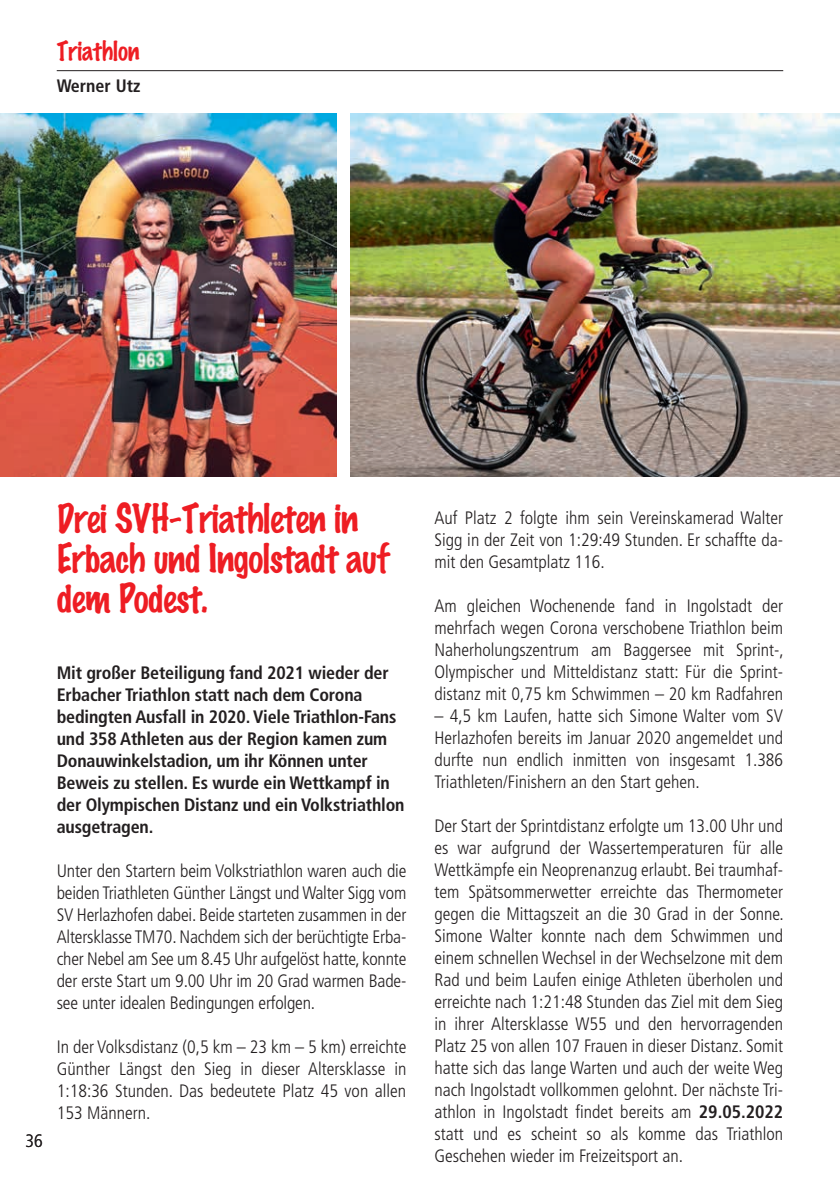
<style>
.page{position:relative;width:840px;height:1191px;background:#fff}
.page>*{position:absolute;margin:0;border:0;box-sizing:border-box;transform-origin:0 0}
.t1{font:100 36px/40px "Marker Felt";letter-spacing:-.015em;color:#ee1d23}
.t2{font:100 24px "Marker Felt";color:#ee1d23}
.t3{font:300 condensed 18px/22px "Frutiger LT Std";color:#231f20;text-align:justify}
.t4{font:700 condensed 18px/22px "Frutiger LT Std";letter-spacing:-.01em;color:#231f20}
.s1{font-weight:700}
</style>
<div class="page">
<hr style="left:57px;top:70px;width:725px;height:1px;background:#231f20">
<img style="left:0;top:114px;width:336px;height:362px">
<img style="left:350px;top:114px;width:489px;height:362px">
<h2 class="t2" style="left:57px;top:39px;width:84px">Triathlon</h2>
<p class="t4" style="left:57px;top:75px;width:85px">Werner Utz</p>
<h1 class="t1" style="left:57px;top:500px;width:333px">Drei SVH-Triathleten in<br>Erbach und Ingolstadt auf dem Podest.</h1>
<p class="t3" style="left:26px;top:1129px;width:19px">36</p>
<p class="t4" style="left:57px;top:661px;width:349px">Mit großer Beteiligung fand 2021 wieder der Erbacher Triathlon statt nach dem Corona bedingten Ausfall in 2020. Viele Triathlon-Fans und 358 Athleten aus der Region kamen zum Donauwinkelstadion, um ihr Können unter Beweis zu stellen. Es wurde ein Wettkampf in der Olympischen Distanz und ein Volkstriathlon ausgetragen.</p>
<p class="t3" style="left:57px;top:859px;width:351px">Unter den Startern beim Volkstriathlon waren auch die beiden Triathleten Günther Längst und Walter Sigg vom SV Herlazhofen dabei. Beide starteten zusammen in der Altersklasse TM70. Nachdem sich der berüchtigte Erba&shy;cher Nebel am See um 8.45 Uhr aufgelöst hatte, konnte der erste Start um 9.00 Uhr im 20 Grad warmen Bade&shy;see unter idealen Bedingungen erfolgen.</p>
<p class="t3" style="left:57px;top:1035px;width:351px">In der Volksdistanz (0,5 km – 23 km – 5 km) erreichte Günther Längst den Sieg in dieser Altersklasse in 1:18:36 Stunden. Das bedeutete Platz 45 von allen 153 Männern.</p>
<p class="t3" style="left:434px;top:507px;width:350px">Auf Platz 2 folgte ihm sein Vereinskamerad Walter Sigg in der Zeit von 1:29:49 Stunden. Er schaffte da&shy;mit den Gesamtplatz 116.</p>
<p class="t3" style="left:434px;top:595px;width:351px">Am gleichen Wochenende fand in Ingolstadt der mehrfach wegen Corona verschobene Triathlon beim Naherholungszentrum am Baggersee mit Sprint-, Olympischer und Mitteldistanz statt: Für die Sprint&shy;distanz mit 0,75 km Schwimmen – 20 km Radfahren</p>
<p class="t3" style="left:434px;top:705px;width:350px">– 4,5 km Laufen, hatte sich Simone Walter vom SV Herlazhofen bereits im Januar 2020 angemeldet und durfte nun endlich inmitten von insgesamt 1.386<br>Triathleten/Finishern an den Start gehen.</p>
<p class="t3" style="left:434px;top:815px;width:351px">Der Start der Sprintdistanz erfolgte um 13.00 Uhr und es war aufgrund der Wassertemperaturen für alle Wettkämpfe ein Neoprenanzug erlaubt. Bei traumhaf&shy;tem Spätsommerwetter erreichte das Thermometer gegen die Mittagszeit an die 30 Grad in der Sonne.<br>Simone Walter konnte nach dem Schwimmen und einem schnellen Wechsel in der Wechselzone mit dem Rad und beim Laufen einige Athleten überholen und erreichte nach 1:21:48 Stunden das Ziel mit dem Sieg in ihrer Altersklasse W55 und den hervorragenden Platz 25 von allen 107 Frauen in dieser Distanz. Somit hatte sich das lange Warten und auch der weite Weg nach Ingolstadt vollkommen gelohnt. Der nächste Tri&shy;athlon in Ingolstadt findet bereits am <span class="s1">29.05.2022 </span>statt und es scheint so als komme das Triathlon Geschehen wieder im Freizeitsport an.</p>
</div>
